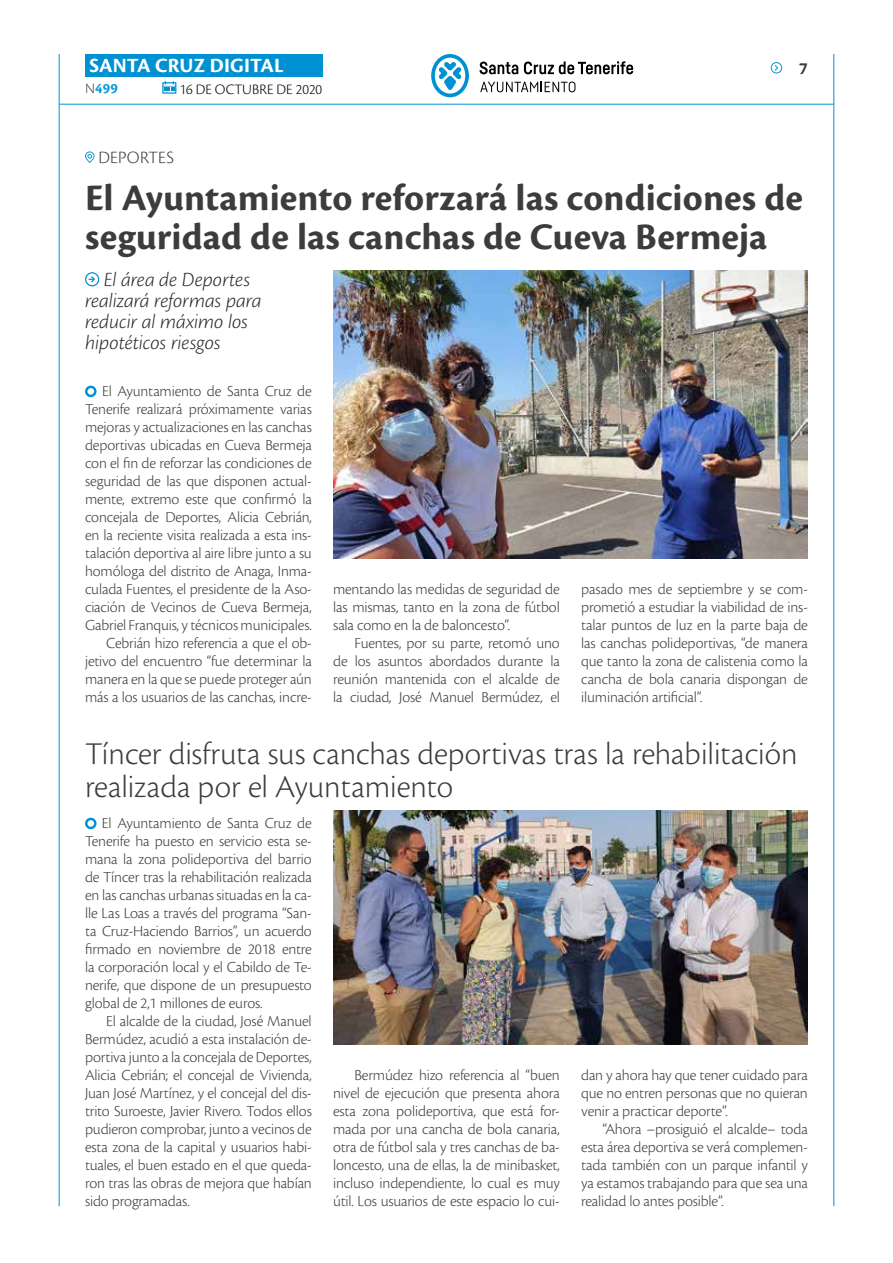
<style>
.page{position:relative;width:893px;height:1263px;background:#fff}
.page>*{position:absolute;margin:0;border:0;box-sizing:border-box;transform-origin:0 0}
.t1{font:700 39px/39px "Cronos Pro";letter-spacing:.005em;color:#3c3c3b}
.t2{font:300 33px/33px "Cronos Pro";color:#3c3c3b}
.t3{font:italic 300 21px/21px "Cronos Pro";letter-spacing:-.005em;color:#282827}
.t4{font:700 21px "Cronos Pro";letter-spacing:.005em;color:#fff}
.t5{font:300 18px "Cronos Pro";letter-spacing:.015em;color:#3c3c3b}
.t6{font:700 18px "Cronos Pro";color:#3c3c3b}
.t7{font:300 15.9px/18px "Cronos Pro";letter-spacing:-.01em;color:#3c3c3b;text-align:justify}
.t8{font:300 15px "Cronos Pro";color:#000}
.t9{font:700 15px "Cronos Pro";color:#079bd8}
.s1{font-weight:300;color:#3c3c3b}
</style>
<div class="page">
<hr style="left:59px;top:104px;width:775px;height:1px;background:#0091d3">
<div style="left:85px;top:54px;width:238px;height:23px;background:#0091d3"></div>
<svg style="left:162px;top:81px;width:14px;height:13px"></svg>
<hr style="left:59px;top:54px;width:1px;height:1152px;background:#0091d3">
<hr style="left:833px;top:54px;width:1px;height:1152px;background:#0091d3">
<svg style="left:771px;top:62px;width:12px;height:11px"></svg>
<svg style="left:431px;top:54px;width:38px;height:43px"></svg>
<svg style="left:480px;top:62px;width:38px;height:12px"></svg>
<svg style="left:524px;top:61px;width:109px;height:13px"></svg>
<svg style="left:480px;top:82px;width:95px;height:10px"></svg>
<svg style="left:85px;top:385px;width:12px;height:13px"></svg>
<svg style="left:85px;top:272px;width:14px;height:14px"></svg>
<img style="left:333px;top:270px;width:475px;height:288px">
<img style="left:333px;top:810px;width:475px;height:234px">
<svg style="left:85px;top:817px;width:12px;height:13px"></svg>
<svg style="left:85px;top:151px;width:9px;height:12px"></svg>
<h3 class="t4" style="left:89px;top:53px;width:196px">SANTA CRUZ DIGITAL</h3>
<p class="t9" style="left:85px;top:80px;width:34px"><span class="s1">N</span>499</p>
<p class="t8" style="left:179px;top:80px;width:144px">16 DE OCTUBRE DE 2020</p>
<p class="t5" style="left:98px;top:147px;width:77px">DEPORTES</p>
<p class="t6" style="left:799px;top:58px;width:10px">7</p>
<h1 class="t1" style="left:85px;top:179px;width:719px">El Ayuntamiento reforzará las condiciones de seguridad de las canchas de Cueva Bermeja</h1>
<h3 class="t3" style="left:85px;top:269px;width:178px;text-indent:19px">El área de Deportes realizará reformas para reducir al máximo los hipotéticos riesgos</h3>
<p class="t7" style="left:85px;top:382px;width:228px;text-align:right">El Ayuntamiento de Santa Cruz de Tenerife realizará próximamente varias mejoras y actualizaciones en las canchas deportivas ubicadas en Cueva Bermeja con el fin de reforzar las condiciones de seguridad de las que disponen actual&shy;mente, extremo este que confirmó la concejala de Deportes, Alicia Cebrián, en la reciente visita realizada a esta ins&shy;talación deportiva al aire libre junto a su homóloga del distrito de Anaga, Inma&shy;culada Fuentes, el presidente de la Aso&shy;ciación de Vecinos de Cueva Bermeja, Gabriel Franquis, y técnicos municipales.<br>Cebrián hizo referencia a que el ob&shy;jetivo del encuentro “fue determinar la manera en la que se puede proteger aún más a los usuarios de las canchas, incre-</p>
<p class="t7" style="left:333px;top:580px;width:228px">mentando las medidas de seguridad de las mismas, tanto en la zona de fútbol sala como en la de baloncesto”.</p>
<p class="t7" style="left:333px;top:634px;width:228px;text-indent:21px">Fuentes, por su parte, retomó uno de los asuntos abordados durante la reunión mantenida con el alcalde de la ciudad, José Manuel Bermúdez, el</p>
<p class="t7" style="left:581px;top:580px;width:228px">pasado mes de septiembre y se com&shy;prometió a estudiar la viabilidad de ins&shy;talar puntos de luz en la parte baja de las canchas polideportivas, “de manera que tanto la zona de calistenia como la cancha de bola canaria dispongan de iluminación artificial”.</p>
<h2 class="t2" style="left:85px;top:737px;width:714px">Tíncer disfruta sus canchas deportivas tras la rehabilitación realizada por el Ayuntamiento</h2>
<p class="t7" style="left:85px;top:814px;width:228px;text-indent:17px">El Ayuntamiento de Santa Cruz de Tenerife ha puesto en servicio esta se&shy;mana la zona polideportiva del barrio de Tíncer tras la rehabilitación realizada en las canchas urbanas situadas en la ca&shy;lle Las Loas a través del programa “San&shy;ta Cruz-Haciendo Barrios”, un acuerdo firmado en noviembre de 2018 entre la corporación local y el Cabildo de Te&shy;nerife, que dispone de un presupuesto global de 2,1 millones de euros.</p>
<p class="t7" style="left:85px;top:1012px;width:228px;text-indent:21px">El alcalde de la ciudad, José Manuel Bermúdez, acudió a esta instalación de&shy;portiva junto a la concejala de Deportes, Alicia Cebrián; el concejal de Vivienda, Juan José Martínez, y el concejal del dis&shy;trito Suroeste, Javier Rivero. Todos ellos pudieron comprobar, junto a vecinos de esta zona de la capital y usuarios habi&shy;tuales, el buen estado en el que queda&shy;ron tras las obras de mejora que habían sido programadas.</p>
<p class="t7" style="left:333px;top:1066px;width:228px;text-indent:21px">Bermúdez hizo referencia al “buen nivel de ejecución que presenta ahora esta zona polideportiva, que está for&shy;mada por una cancha de bola canaria, otra de fútbol sala y tres canchas de ba&shy;loncesto, una de ellas, la de minibasket, incluso independiente, lo cual es muy útil. Los usuarios de este espacio lo cui-</p>
<p class="t7" style="left:581px;top:1066px;width:228px">dan y ahora hay que tener cuidado para que no entren personas que no quieran venir a practicar deporte”.</p>
<p class="t7" style="left:581px;top:1120px;width:228px;text-indent:21px">“Ahora –prosiguió el alcalde– toda esta área deportiva se verá complemen&shy;tada también con un parque infantil y ya estamos trabajando para que sea una realidad lo antes posible”.</p>
</div>
